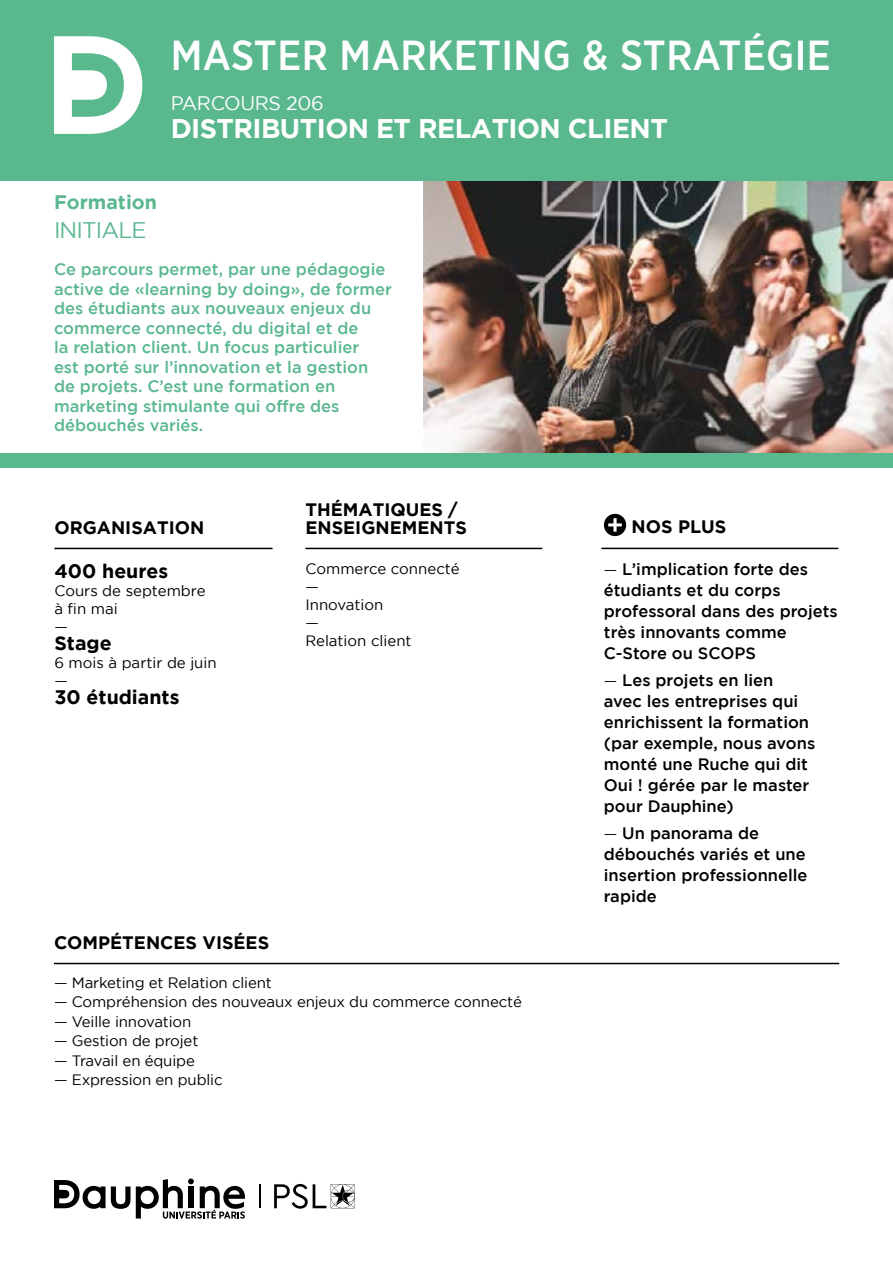
<style>
.page{position:relative;width:893px;height:1263px;background:#fff}
.page>*{position:absolute;margin:0;border:0;box-sizing:border-box;transform-origin:0 0}
.t1{font:500 42px "Gotham Narrow";letter-spacing:.01em;color:#fff}
.t2{font:700 27px "Gotham";letter-spacing:-.02em;color:#fff}
.t3{font:22.5px "Gotham";letter-spacing:-.04em;color:#5ab88f}
.t4{font:700 19.5px "Gotham";color:#000}
.t5{font:19.5px "Gotham";letter-spacing:-.02em;color:#fff}
.t6{font:700 19.5px "Gotham";color:#5ab88f}
.t7{font:700 18px/18px "Gotham";color:#000}
.t8{font:500 16.5px/21px "Gotham";color:#000}
.t9{font:500 16.5px/19.5px "Gotham";color:#5ab88f}
.t10{font:15px/18px "Gotham";letter-spacing:-.01em;color:#000}
.s1{font-weight:400;font-size:15px}
</style>
<div class="page">
<img style="left:424px;top:181px;width:469px;height:272px">
<div style="left:0;top:0;width:893px;height:181px;background:#5ab88f"></div>
<div style="left:0;top:453px;width:893px;height:15px;background:#5ab88f"></div>
<svg style="left:259px;top:1184px;width:1px;height:24px"></svg>
<svg style="left:54px;top:1178px;width:191px;height:40px"></svg>
<svg style="left:274px;top:1184px;width:81px;height:25px"></svg>
<svg style="left:54px;top:36px;width:88px;height:98px"></svg>
<hr style="left:54px;top:963px;width:785px;height:1px;background:#000">
<hr style="left:305px;top:548px;width:237px;height:1px;background:#000">
<hr style="left:54px;top:548px;width:219px;height:1px;background:#000">
<div style="left:604px;top:514px;width:22px;height:22px;background:#000;border-radius:50%"></div>
<svg style="left:608px;top:518px;width:14px;height:14px"></svg>
<hr style="left:601px;top:548px;width:237px;height:1px;background:#000">
<h1 class="t1" style="left:171px;top:29px;width:662px">MASTER MARKETING &amp; STRATÉGIE</h1>
<p class="t5" style="left:171px;top:92px;width:154px">PARCOURS 206</p>
<h2 class="t2" style="left:171px;top:113px;width:499px">DISTRIBUTION ET RELATION CLIENT</h2>
<p class="t6" style="left:54px;top:191px;width:105px">Formation</p>
<h3 class="t3" style="left:54px;top:217px;width:94px">INITIALE</h3>
<p class="t9" style="left:54px;top:259px;width:339px">Ce parcours permet, par une pédagogie active de «learning by doing», de former des étudiants aux nouveaux enjeux du commerce connecté, du digital et de<br>la relation client. Un focus particulier<br>est porté sur l’innovation et la gestion de projets. C’est une formation en marketing stimulante qui offre des débouchés variés.</p>
<p class="t7" style="left:54px;top:518px;width:151px">ORGANISATION</p>
<p class="t4" style="left:54px;top:560px;width:115px">400 heures</p>
<p class="t10" style="left:54px;top:582px;width:153px">Cours de septembre à fin mai<br>—</p>
<p class="t4" style="left:54px;top:632px;width:59px">Stage</p>
<p class="t10" style="left:54px;top:654px;width:164px">6 mois à partir de juin —</p>
<p class="t4" style="left:54px;top:686px;width:127px">30 étudiants</p>
<p class="t7" style="left:305px;top:500px;width:163px">THÉMATIQUES /<br>ENSEIGNEMENTS</p>
<p class="t10" style="left:305px;top:560px;width:156px">Commerce connecté —<br>Innovation<br>—<br>Relation client</p>
<p class="t7" style="left:54px;top:933px;width:217px">COMPÉTENCES VISÉES</p>
<p class="t10" style="left:54px;top:973px;width:219px">— Marketing et Relation client</p>
<p class="t10" style="left:54px;top:993px;width:469px">— Compréhension des nouveaux enjeux du commerce connecté</p>
<p class="t10" style="left:54px;top:1012px;width:139px">— Veille innovation</p>
<p class="t10" style="left:54px;top:1032px;width:146px">— Gestion de projet</p>
<p class="t10" style="left:54px;top:1051px;width:142px">— Travail en équipe</p>
<p class="t10" style="left:54px;top:1071px;width:170px">— Expression en public</p>
<p class="t7" style="left:632px;top:517px;width:96px">NOS PLUS</p>
<p class="t8" style="left:604px;top:558px;width:235px"><span class="s1">—</span> L’implication forte des étudiants et du corps professoral dans des projets très innovants comme<br>C-Store ou SCOPS</p>
<p class="t8" style="left:604px;top:669px;width:213px"><span class="s1">—</span> Les projets en lien avec les entreprises qui enrichissent la formation (par exemple, nous avons monté une Ruche qui dit<br>Oui ! gérée par le master pour Dauphine)</p>
<p class="t8" style="left:604px;top:822px;width:205px"><span class="s1">—</span> Un panorama de débouchés variés et une insertion professionnelle rapide</p>
</div>
